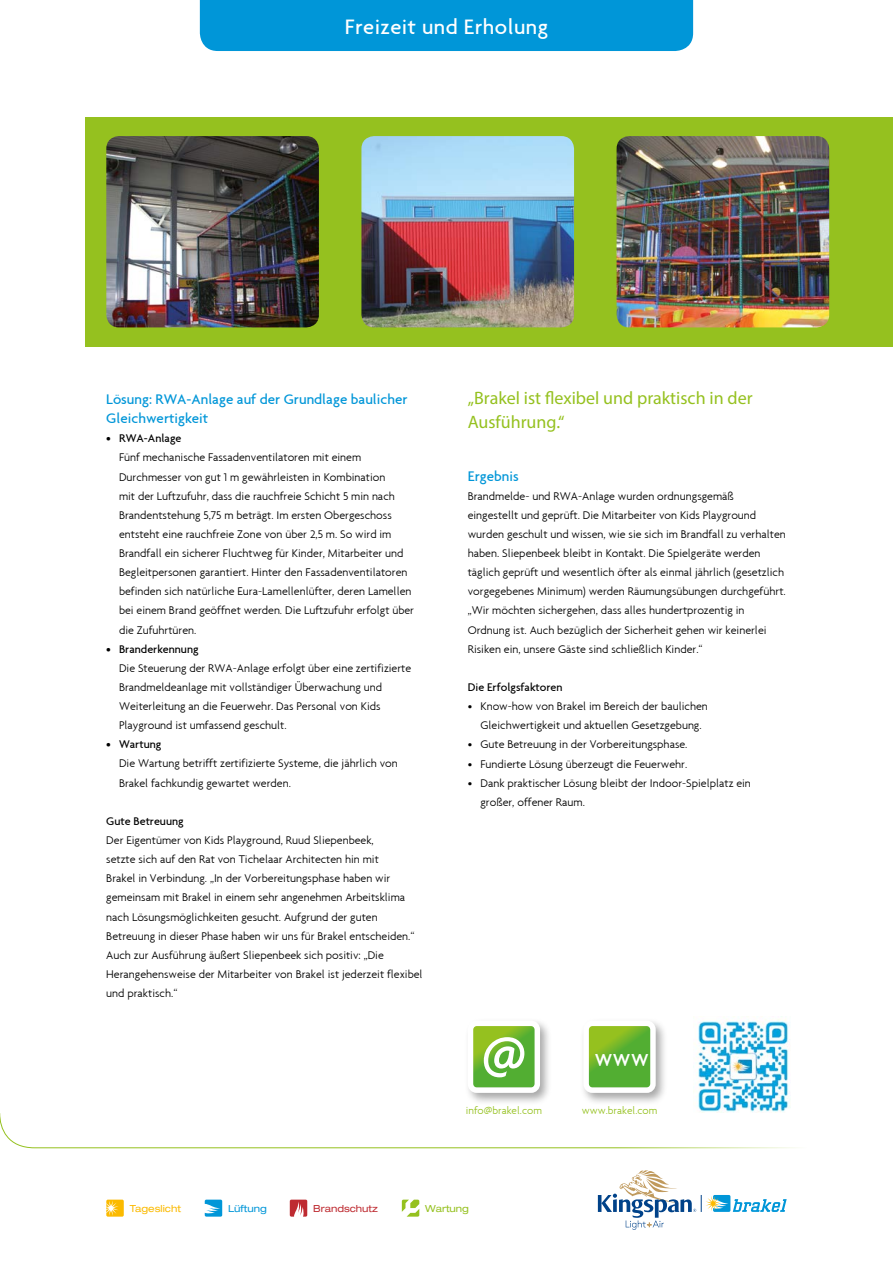
<style>
.page{position:relative;width:893px;height:1263px;background:#fff}
.page>*{position:absolute;margin:0;border:0;box-sizing:border-box;transform-origin:0 0}
.t1{font:500 60.6px "Agenda";color:#fff}
.t2{font:500 26.4px "Agenda";color:#fff}
.t3{font:500 22.5px "Agenda";letter-spacing:.02em;color:#fff}
.t4{font:18px/24px "Myriad Pro";color:#95c11f}
.t5{font:500 15px/19.2px "Agenda";color:#0096d8}
.t6{font:300 12px/19.2px "Agenda";color:#000}
.t7{font:500 12px "Agenda";color:#000}
.t8{font:300 11.25px "Agenda";color:#95c11f}
.t9{font:expanded 9.75px "Helvetica Neue";color:#be2b31}
.t10{font:expanded 9.75px "Helvetica Neue";color:#fbba00}
.t11{font:expanded 9.75px "Helvetica Neue";color:#0096d8}
.t12{font:expanded 9.75px "Helvetica Neue";color:#95c11f}
</style>
<div class="page">
<div style="left:200px;top:0;width:493px;height:51px;background:#0096d8"></div>
<div style="left:85px;top:117px;width:808px;height:230px;background:#95c11f"></div>
<img style="left:106px;top:136px;width:213px;height:191px">
<img style="left:361px;top:136px;width:213px;height:191px">
<img style="left:617px;top:136px;width:212px;height:191px">
<svg style="left:0;top:1112px;width:796px;height:36px"></svg>
<div style="left:580px;top:1017px;width:88px;height:89px;background:#000;opacity:.35"></div>
<svg style="left:589px;top:1026px;width:61px;height:61px;background:#65b32d"></svg>
<div style="left:583px;top:1020px;width:73px;height:73px;border:5px solid #fff;border-radius:6px"></div>
<div style="left:464px;top:1017px;width:89px;height:89px;background:#000;opacity:.35"></div>
<svg style="left:474px;top:1026px;width:60px;height:61px;background:#65b32d"></svg>
<div style="left:468px;top:1020px;width:72px;height:73px;border:5px solid #fff;border-radius:6px"></div>
<svg style="left:598px;top:1170px;width:189px;height:60px"></svg>
<svg style="left:106px;top:1199px;width:18px;height:17px"></svg>
<svg style="left:205px;top:1199px;width:17px;height:17px"></svg>
<svg style="left:290px;top:1199px;width:17px;height:17px"></svg>
<svg style="left:402px;top:1199px;width:17px;height:17px"></svg>
<img style="left:693px;top:1016px;width:98px;height:96px">
<h3 class="t3" style="left:345px;top:13px;width:205px">Freizeit und Erholung</h3>
<p class="t5" style="left:106px;top:389px;width:303px">Lösung: RWA-Anlage auf der Grundlage baulicher<br>Gleichwertigkeit</p>
<p class="t7" style="left:106px;top:431px;width:77px">• RWA-Anlage</p>
<p class="t6" style="left:119px;top:448px;width:297px">Fünf mechanische Fassadenventilatoren mit einem Durchmesser von gut 1 m gewährleisten in Kombination<br>mit der Luftzufuhr, dass die rauchfreie Schicht 5 min nach Brandentstehung 5,75 m beträgt. Im ersten Obergeschoss entsteht eine rauchfreie Zone von über 2,5 m. So wird im Brandfall ein sicherer Fluchtweg für Kinder, Mitarbeiter und Begleitpersonen garantiert. Hinter den Fassadenventilatoren befinden sich natürliche Eura-Lamellenlüfter, deren Lamellen bei einem Brand geöffnet werden. Die Luftzufuhr erfolgt über die Zufuhrtüren.</p>
<p class="t7" style="left:106px;top:641px;width:94px">• Branderkennung</p>
<p class="t6" style="left:119px;top:658px;width:294px">Die Steuerung der RWA-Anlage erfolgt über eine zertifizierte Brandmeldeanlage mit vollständiger Überwachung und Weiterleitung an die Feuerwehr. Das Personal von Kids Playground ist umfassend geschult.</p>
<p class="t7" style="left:106px;top:737px;width:57px">• Wartung</p>
<p class="t6" style="left:119px;top:754px;width:280px">Die Wartung betrifft zertifizierte Systeme, die jährlich von<br>Brakel fachkundig gewartet werden.</p>
<p class="t7" style="left:106px;top:814px;width:79px">Gute Betreuung</p>
<p class="t6" style="left:106px;top:830px;width:318px">Der Eigentümer von Kids Playground, Ruud Sliepenbeek,<br>setzte sich auf den Rat von Tichelaar Architecten hin mit<br>Brakel in Verbindung. „In der Vorbereitungsphase haben wir gemeinsam mit Brakel in einem sehr angenehmen Arbeitsklima nach Lösungsmöglichkeiten gesucht. Aufgrund der guten Betreuung in dieser Phase haben wir uns für Brakel entscheiden.“ Auch zur Ausführung äußert Sliepenbeek sich positiv: „Die Herangehensweise der Mitarbeiter von Brakel ist jederzeit flexibel und praktisch.“</p>
<h3 class="t4" style="left:468px;top:386px;width:286px">„Brakel ist flexibel und praktisch in der<br>Ausführung.“</h3>
<p class="t5" style="left:468px;top:466px;width:52px">Ergebnis</p>
<p class="t6" style="left:468px;top:486px;width:320px">Brandmelde- und RWA-Anlage wurden ordnungsgemäß eingestellt und geprüft. Die Mitarbeiter von Kids Playground wurden geschult und wissen, wie sie sich im Brandfall zu verhalten haben. Sliepenbeek bleibt in Kontakt. Die Spielgeräte werden täglich geprüft und wesentlich öfter als einmal jährlich (gesetzlich vorgegebenes Minimum) werden Räumungsübungen durchgeführt. „Wir möchten sichergehen, dass alles hundertprozentig in Ordnung ist. Auch bezüglich der Sicherheit gehen wir keinerlei Risiken ein, unsere Gäste sind schließlich Kinder.“</p>
<p class="t7" style="left:468px;top:680px;width:96px">Die Erfolgsfaktoren</p>
<p class="t6" style="left:468px;top:696px;width:242px;text-align:center">• Know-how von Brakel im Bereich der baulichen<br>Gleichwertigkeit und aktuellen Gesetzgebung.</p>
<p class="t6" style="left:468px;top:735px;width:221px">• Gute Betreuung in der Vorbereitungsphase.</p>
<p class="t6" style="left:468px;top:754px;width:221px">• Fundierte Lösung überzeugt die Feuerwehr.</p>
<p class="t6" style="left:480px;top:773px;width:272px;text-indent:-13px">• Dank praktischer Lösung bleibt der Indoor-Spielplatz ein großer, offener Raum.</p>
<h1 class="t1" style="left:481px;top:1020px;width:47px">@</h1>
<h2 class="t2" style="left:594px;top:1041px;width:56px">www</h2>
<p class="t8" style="left:466px;top:1104px;width:78px">info@brakel.com</p>
<p class="t8" style="left:582px;top:1104px;width:77px">www.brakel.com</p>
<p class="t10" style="left:130px;top:1202px;width:53px">Tageslicht</p>
<p class="t11" style="left:228px;top:1202px;width:40px">Lüftung</p>
<p class="t9" style="left:313px;top:1202px;width:66px">Brandschutz</p>
<p class="t12" style="left:425px;top:1202px;width:45px">Wartung</p>
</div>
